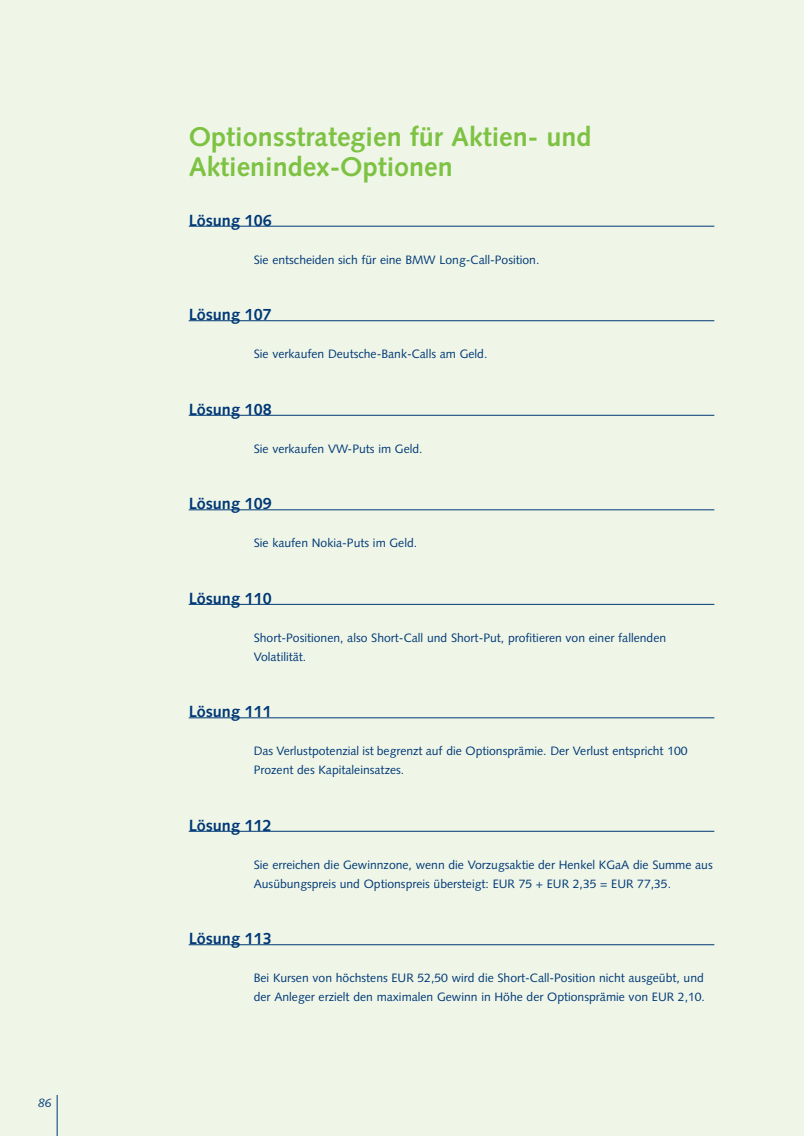
<style>
.page{position:relative;width:804px;height:1136px;background:#fff}
.page>*{position:absolute;margin:0;border:0;box-sizing:border-box;transform-origin:0 0}
.t1{font:700 27px/29.7px "Syntax";color:#7dc242}
.t2{font:700 16.2px "Syntax";color:#003876}
.t3{font:12.15px/18.9px "Syntax";color:#003876}
.t4{font:italic 12.15px "Syntax";color:#003876}
</style>
<div class="page">
<div style="left:0;top:0;width:803px;height:1135px;background:#eff6e8"></div>
<hr style="left:189px;top:226px;width:525px;height:1px;background:#003876">
<hr style="left:189px;top:320px;width:525px;height:1px;background:#003876">
<hr style="left:189px;top:415px;width:525px;height:1px;background:#003876">
<hr style="left:189px;top:509px;width:525px;height:1px;background:#003876">
<hr style="left:189px;top:604px;width:525px;height:1px;background:#003876">
<hr style="left:189px;top:717px;width:525px;height:1px;background:#003876">
<hr style="left:189px;top:831px;width:525px;height:1px;background:#003876">
<hr style="left:189px;top:944px;width:525px;height:1px;background:#003876">
<hr style="left:57px;top:1094px;width:1px;height:41px;background:#003876">
<p class="t4" style="left:38px;top:1097px;width:15px">86</p>
<h1 class="t1" style="left:189px;top:124px;width:404px">Optionsstrategien für Aktien- und<br>Aktienindex-Optionen</h1>
<h2 class="t2" style="left:189px;top:213px;width:85px">Lösung 106</h2>
<p class="t3" style="left:254px;top:251px;width:287px">Sie entscheiden sich für eine BMW Long-Call-Position.</p>
<h2 class="t2" style="left:189px;top:307px;width:85px">Lösung 107</h2>
<p class="t3" style="left:254px;top:345px;width:235px">Sie verkaufen Deutsche-Bank-Calls am Geld.</p>
<h2 class="t2" style="left:189px;top:402px;width:85px">Lösung 108</h2>
<p class="t3" style="left:254px;top:440px;width:170px">Sie verkaufen VW-Puts im Geld.</p>
<h2 class="t2" style="left:189px;top:496px;width:85px">Lösung 109</h2>
<p class="t3" style="left:254px;top:534px;width:165px">Sie kaufen Nokia-Puts im Geld.</p>
<h2 class="t2" style="left:189px;top:591px;width:85px">Lösung 110</h2>
<p class="t3" style="left:254px;top:629px;width:414px">Short-Positionen, also Short-Call und Short-Put, profitieren von einer fallenden<br>Volatilität.</p>
<h2 class="t2" style="left:189px;top:704px;width:85px">Lösung 111</h2>
<p class="t3" style="left:254px;top:742px;width:435px">Das Verlustpotenzial ist begrenzt auf die Optionsprämie. Der Verlust entspricht 100<br>Prozent des Kapitaleinsatzes.</p>
<h2 class="t2" style="left:189px;top:818px;width:85px">Lösung 112</h2>
<p class="t3" style="left:254px;top:856px;width:460px">Sie erreichen die Gewinnzone, wenn die Vorzugsaktie der Henkel KGaA die Summe aus<br>Ausübungspreis und Optionspreis übersteigt: EUR 75 + EUR 2,35 = EUR 77,35.</p>
<h2 class="t2" style="left:189px;top:931px;width:85px">Lösung 113</h2>
<p class="t3" style="left:254px;top:969px;width:452px">Bei Kursen von höchstens EUR 52,50 wird die Short-Call-Position nicht ausgeübt, und der Anleger erzielt den maximalen Gewinn in Höhe der Optionsprämie von EUR 2,10.</p>
</div>
